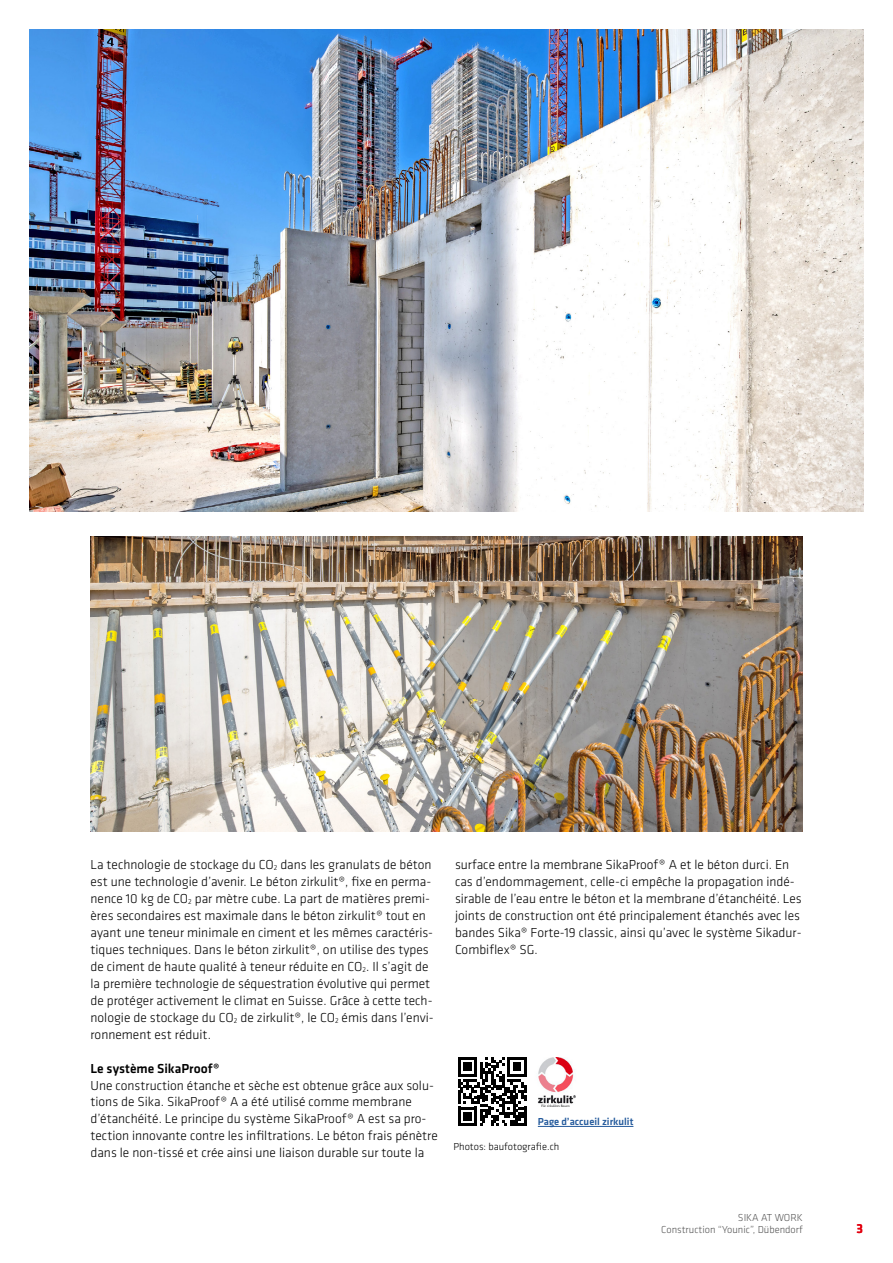
<style>
.page{position:relative;width:893px;height:1263px;background:#fff}
.page>*{position:absolute;margin:0;border:0;box-sizing:border-box;transform-origin:0 0}
.t1{font:300 13.5px/17px "Klavika";color:#000}
.t2{font:500 13.5px "Klavika";color:#000}
.t3{font:500 13.5px "Klavika";color:#e3000f}
.t4{font:300 10.5px/12.6px "Klavika";color:#565656;text-align:right}
.t5{font:300 10.5px "Klavika";color:#000}
.t6{font:500 10.5px "Klavika";color:#245a9c}
</style>
<div class="page">
<img style="left:30px;top:30px;width:833px;height:481px">
<svg style="left:458px;top:1057px;width:68px;height:69px"></svg>
<hr style="left:538px;top:1126px;width:95px;height:1px;background:#245a9c">
<img style="left:538px;top:1057px;width:38px;height:49px">
<img style="left:91px;top:537px;width:711px;height:294px">
<p class="t1" style="left:91px;top:856px;width:345px">La technologie de stockage du CO<sub>2</sub> dans les granulats de béton est une technologie d’avenir. Le béton zirkulit®, fixe en perma&shy;nence 10 kg de CO<sub>2</sub> par mètre cube. La part de matières premi&shy;ères secondaires est maximale dans le béton zirkulit® tout en ayant une teneur minimale en ciment et les mêmes caractéris&shy;tiques techniques. Dans le béton zirkulit®, on utilise des types de ciment de haute qualité à teneur réduite en CO<sub>2</sub>. Il s’agit de la première technologie de séquestration évolutive qui permet de protéger activement le climat en Suisse. Grâce à cette tech&shy;nologie de stockage du CO<sub>2</sub> de zirkulit®, le CO<sub>2</sub> émis dans l’envi&shy;ronnement est réduit.</p>
<p class="t2" style="left:91px;top:1059px;width:130px">Le système SikaProof®</p>
<p class="t1" style="left:91px;top:1076px;width:349px">Une construction étanche et sèche est obtenue grâce aux solu&shy;tions de Sika. SikaProof® A a été utilisé comme membrane d’étanchéité. Le principe du système SikaProof® A est sa pro&shy;tection innovante contre les infiltrations. Le béton frais pénètre dans le non-tissé et crée ainsi une liaison durable sur toute la</p>
<p class="t1" style="left:455px;top:856px;width:348px">surface entre la membrane SikaProof® A et le béton durci. En cas d’endommagement, celle-ci empêche la propagation indé&shy;sirable de l’eau entre le béton et la membrane d’étanchéité. Les joints de construction ont été principalement étanchés avec les bandes Sika® Forte-19 classic, ainsi qu’avec le système Sikadur-Combiflex® SG.</p>
<p class="t6" style="left:538px;top:1115px;width:97px">Page d’accueil zirkulit</p>
<p class="t5" style="left:453px;top:1140px;width:107px">Photos: baufotografie.ch</p>
<p class="t4" style="left:661px;top:1211px;width:143px">SIKA AT WORK<br>Construction “Younic”, Dübendorf</p>
<p class="t3" style="left:857px;top:1219px;width:8px">3</p>
</div>
